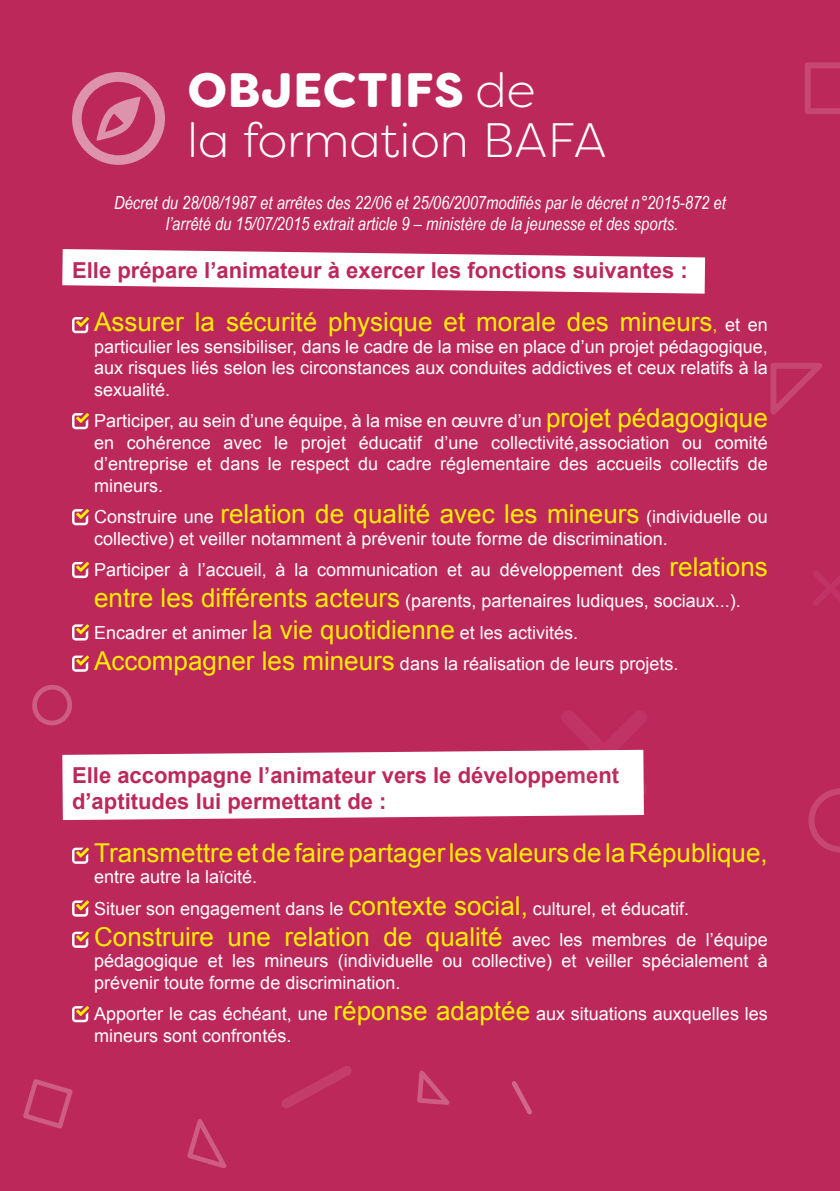
<style>
.page{position:relative;width:840px;height:1191px;background:#fff}
.page>*{position:absolute;margin:0;border:0;box-sizing:border-box;transform-origin:0 0}
.t1{font:300 48.2px/50px "Filson Soft";color:#fff}
.t2{font:26px "Arial";color:#ffed00}
.t3{font:700 22px/26.4px "Arial";color:#bd285b}
.t4{font:18px/21.6px "Arial";color:#fff}
.t5{font:italic 18px/21.6px "Arial Narrow";color:#fff;text-align:center}
.s1{font-weight:900}
.s2{font-size:18px}
.s3{font-size:18px;color:#fff}
.s4{font-size:26px;color:#ffed00}
</style>
<div class="page">
<div style="left:0;top:0;width:839px;height:1191px;background:#bd285b"></div>
<svg style="left:72px;top:72px;width:93px;height:93px"></svg>
<svg style="left:62px;top:249px;width:642px;height:45px"></svg>
<svg style="left:62px;top:750px;width:581px;height:70px;background:#f9eef2"></svg>
<svg style="left:72px;top:317px;width:17px;height:16px"></svg>
<svg style="left:72px;top:413px;width:17px;height:16px"></svg>
<svg style="left:72px;top:509px;width:17px;height:16px"></svg>
<svg style="left:72px;top:562px;width:17px;height:16px"></svg>
<svg style="left:72px;top:624px;width:17px;height:16px"></svg>
<svg style="left:72px;top:655px;width:17px;height:16px"></svg>
<svg style="left:72px;top:847px;width:17px;height:16px"></svg>
<svg style="left:72px;top:900px;width:17px;height:16px"></svg>
<svg style="left:72px;top:931px;width:17px;height:16px"></svg>
<svg style="left:72px;top:1006px;width:17px;height:16px"></svg>
<svg style="left:813px;top:571px;width:26px;height:35px"></svg>
<svg style="left:559px;top:711px;width:88px;height:98px"></svg>
<svg style="left:805px;top:62px;width:34px;height:52px"></svg>
<svg style="left:770px;top:363px;width:52px;height:52px"></svg>
<svg style="left:808px;top:788px;width:31px;height:64px"></svg>
<svg style="left:512px;top:1081px;width:20px;height:34px"></svg>
<svg style="left:282px;top:1066px;width:70px;height:42px"></svg>
<svg style="left:23px;top:1079px;width:50px;height:50px"></svg>
<svg style="left:187px;top:1119px;width:40px;height:49px"></svg>
<svg style="left:417px;top:1070px;width:33px;height:35px"></svg>
<svg style="left:32px;top:685px;width:40px;height:41px"></svg>
<h1 class="t1" style="left:187px;top:65px;width:420px"><span class="s1">OBJECTIFS</span> de<br>la formation BAFA</h1>
<p class="t5" style="left:114px;top:191px;width:613px">Décret du 28/08/1987 et arrêtes des 22/06 et 25/06/2007modifiés par le décret n°2015-872 et l’arrêté du 15/07/2015 extrait article 9 – ministère de la jeunesse et des sports.</p>
<p class="t3" style="left:72px;top:258px;width:617px">Elle prépare l’animateur à exercer les fonctions suivantes :</p>
<h2 class="t2" style="left:94px;top:305px;width:675px">Assurer la sécurité physique et morale des mineurs<span class="s2">,</span> <span class="s3">et en</span></h2>
<p class="t4" style="left:94px;top:336px;width:675px;text-align:justify">particulier les sensibiliser, dans le cadre de la mise en place d’un projet pédagogique, aux risques liés selon les circonstances aux conduites addictives et ceux relatifs à la sexualité.</p>
<p class="t4" style="left:94px;top:410px;width:675px;text-align:justify">Participer, au sein d’une équipe, à la mise en œuvre d’un <span class="s4">projet pédagogique </span>en cohérence avec le projet éducatif d’une collectivité,association ou comité d’entreprise et dans le respect du cadre réglementaire des accueils collectifs de mineurs.</p>
<h2 class="t2" style="left:94px;top:497px;width:675px"><span class="s3">Construire une</span> relation de qualité avec les mineurs <span class="s3">(individuelle ou</span></h2>
<p class="t4" style="left:94px;top:523px;width:675px;line-height:31.2px">collective) et veiller notamment à prévenir toute forme de discrimination.<br>Participer à l’accueil, à la communication et au développement des <span class="s4">relations entre les différents acteurs</span> (parents, partenaires ludiques, sociaux...).<br>Encadrer et animer <span class="s4">la vie quotidienne</span> et les activités.<br><span class="s4">Accompagner les mineurs</span> dans la réalisation de leurs projets.</p>
<p class="t3" style="left:72px;top:762px;width:548px">Elle accompagne l’animateur vers le développement d’aptitudes lui permettant de :</p>
<h2 class="t2" style="left:94px;top:835px;width:674px">Transmettre et de faire partager les valeurs de la République,</h2>
<p class="t4" style="left:94px;top:861px;width:596px;line-height:31.2px">entre autre la laïcité.<br>Situer son engagement dans le <span class="s4">contexte social,</span> culturel, et éducatif.</p>
<h2 class="t2" style="left:94px;top:919px;width:675px">Construire une relation de qualité <span class="s3">avec les membres de l’équipe</span></h2>
<p class="t4" style="left:94px;top:950px;width:675px">pédagogique et les mineurs (individuelle ou collective) et veiller spécialement à prévenir toute forme de discrimination.</p>
<p class="t4" style="left:94px;top:1003px;width:675px">Apporter le cas échéant, une <span class="s4">réponse adaptée</span> aux situations auxquelles les mineurs sont confrontés.</p>
</div>
